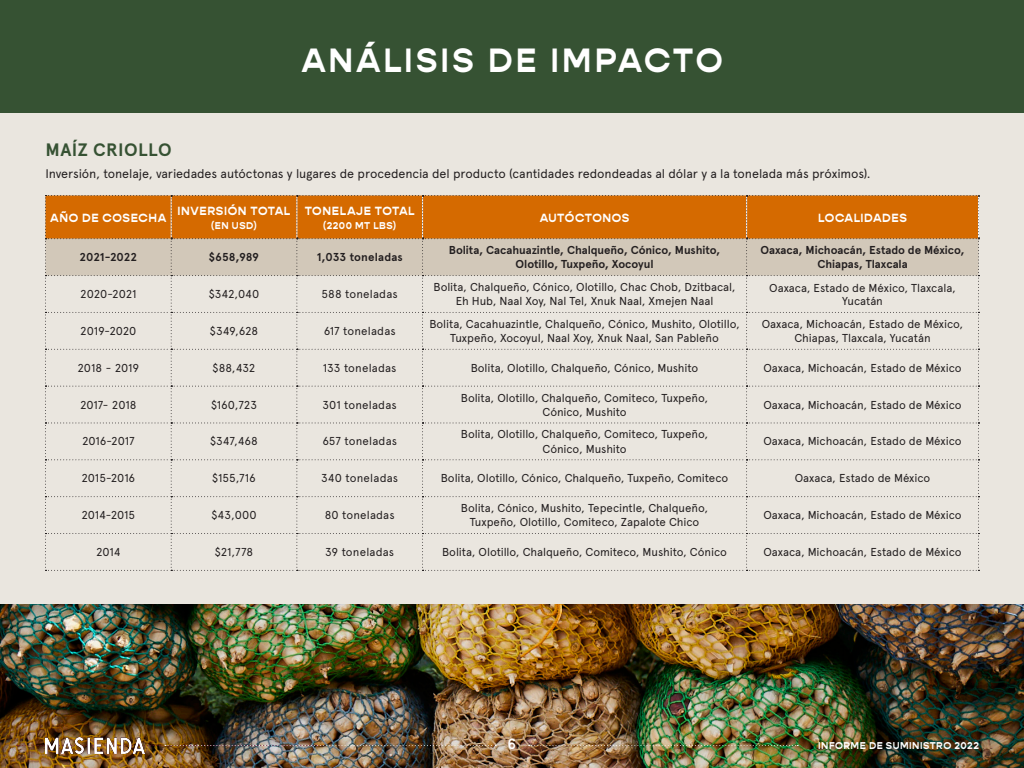
<style>
.page{position:relative;width:1024px;height:768px;background:#eae6df}
.page>*{position:absolute;margin:0;border:0;box-sizing:border-box;transform-origin:0 0}
.t1{font:700 34px "Gopher";letter-spacing:.08em;color:#fff}
.t2{font:700 18px "Apercu Pro";letter-spacing:.025em;color:#365233}
.t3{font:15px "El Maestro Espanol";color:#fff}
.t4{font:12.5px "Apercu Pro";letter-spacing:-.01em;color:#231f20}
.t5{font:700 12px "Gopher";letter-spacing:.045em;color:#fff}
.t6{font:11.5px/14px "Apercu Pro";letter-spacing:-.005em;color:#231f20;text-align:center}
.t7{font:700 11.5px/14px "Apercu Pro";letter-spacing:-.005em;color:#231f20;text-align:center}
.t8{font:11.5px "Apercu Pro";letter-spacing:.015em;color:#231f20}
.t9{font:700 11.5px "Apercu Pro";letter-spacing:.015em;color:#231f20}
.t10{font:700 10px "Gopher";letter-spacing:.05em;color:#fff}
</style>
<div class="page">
<img style="left:0;top:604px;width:1024px;height:164px">
<div style="left:0;top:0;width:1024px;height:112px;background:#365233"></div>
<svg style="left:45px;top:195px;width:934px;height:376px"></svg>
<img style="left:45px;top:737px;width:99px;height:16px">
<svg style="left:17px;top:745px;width:479px;height:1px"></svg>
<svg style="left:529px;top:745px;width:269px;height:1px"></svg>
<p class="t1" style="left:301px;top:40px;width:423px">ANÁLISIS DE IMPACTO</p>
<p class="t2" style="left:45px;top:136px;width:128px">MAÍZ CRIOLLO</p>
<p class="t4" style="left:45px;top:164px;width:827px">Inversión, tonelaje, variedades autóctonas y lugares de procedencia del producto (cantidades redondeadas al dólar y a la tonelada más próximos).</p>
<p class="t5" style="left:50px;top:210px;width:118px">AÑO DE COSECHA</p>
<p class="t5" style="left:178px;top:203px;width:114px">INVERSIÓN TOTAL</p>
<p class="t10" style="left:211px;top:219px;width:48px">(EN USD)</p>
<p class="t5" style="left:305px;top:203px;width:112px">TONELAJE TOTAL</p>
<p class="t10" style="left:323px;top:219px;width:75px">(2200 MT LBS)</p>
<p class="t5" style="left:540px;top:210px;width:91px">AUTÓCTONOS</p>
<p class="t5" style="left:818px;top:210px;width:90px">LOCALIDADES</p>
<p class="t7" style="left:80px;top:250px;width:59px">2021-2022</p>
<p class="t7" style="left:209px;top:250px;width:52px">$658,989</p>
<p class="t9" style="left:317px;top:248px;width:88px">1,033 toneladas</p>
<p class="t6" style="left:80px;top:286px;width:58px">2020-2021</p>
<p class="t6" style="left:209px;top:286px;width:52px">$342,040</p>
<p class="t8" style="left:322px;top:285px;width:78px">588 toneladas</p>
<p class="t7" style="left:449px;top:243px;width:273px">Bolita, Cacahuazintle, Chalqueño, Cónico, Mushito,</p>
<p class="t7" style="left:515px;top:257px;width:140px">Olotillo, Tuxpeño, Xocoyul</p>
<p class="t6" style="left:434px;top:279px;width:303px">Bolita, Chalqueño, Cónico, Olotillo, Chac Chob, Dzitbacal,</p>
<p class="t6" style="left:456px;top:293px;width:259px">Eh Hub, Naal Xoy, Nal Tel, Xnuk Naal, Xmejen Naal</p>
<p class="t7" style="left:760px;top:243px;width:206px">Oaxaca, Michoacán, Estado de México,<br>Chiapas, Tlaxcala</p>
<p class="t6" style="left:769px;top:280px;width:188px;line-height:13px">Oaxaca, Estado de México, Tlaxcala,<br>Yucatán</p>
<p class="t6" style="left:80px;top:323px;width:58px">2019-2020</p>
<p class="t6" style="left:210px;top:323px;width:50px">$349,628</p>
<p class="t8" style="left:324px;top:322px;width:74px">617 toneladas</p>
<p class="t6" style="left:429px;top:316px;width:312px">Bolita, Cacahuazintle, Chalqueño, Cónico, Mushito, Olotillo,<br>Tuxpeño, Xocoyul, Naal Xoy, Xnuk Naal, San Pableño</p>
<p class="t6" style="left:762px;top:316px;width:203px">Oaxaca, Michoacán, Estado de México,<br>Chiapas, Tlaxcala, Yucatán</p>
<p class="t6" style="left:77px;top:360px;width:63px">2018 - 2019</p>
<p class="t6" style="left:213px;top:360px;width:44px">$88,432</p>
<p class="t8" style="left:323px;top:359px;width:75px">133 toneladas</p>
<p class="t6" style="left:471px;top:360px;width:229px">Bolita, Olotillo, Chalqueño, Cónico, Mushito</p>
<p class="t6" style="left:763px;top:360px;width:200px">Oaxaca, Michoacán, Estado de México</p>
<p class="t6" style="left:80px;top:397px;width:58px">2017- 2018</p>
<p class="t6" style="left:211px;top:397px;width:47px">$160,723</p>
<p class="t8" style="left:323px;top:396px;width:76px">301 toneladas</p>
<p class="t6" style="left:461px;top:390px;width:249px">Bolita, Olotillo, Chalqueño, Comiteco, Tuxpeño,</p>
<p class="t6" style="left:542px;top:404px;width:86px">Cónico, Mushito</p>
<p class="t6" style="left:763px;top:397px;width:200px">Oaxaca, Michoacán, Estado de México</p>
<p class="t6" style="left:82px;top:434px;width:54px">2016-2017</p>
<p class="t6" style="left:210px;top:434px;width:49px">$347,468</p>
<p class="t8" style="left:322px;top:433px;width:76px">657 toneladas</p>
<p class="t6" style="left:461px;top:426px;width:249px">Bolita, Olotillo, Chalqueño, Comiteco, Tuxpeño,</p>
<p class="t6" style="left:542px;top:441px;width:86px">Cónico, Mushito</p>
<p class="t6" style="left:763px;top:434px;width:200px">Oaxaca, Michoacán, Estado de México</p>
<p class="t6" style="left:81px;top:470px;width:55px">2015-2016</p>
<p class="t6" style="left:212px;top:470px;width:45px">$155,716</p>
<p class="t8" style="left:321px;top:470px;width:78px">340 toneladas</p>
<p class="t6" style="left:441px;top:470px;width:289px">Bolita, Olotillo, Cónico, Chalqueño, Tuxpeño, Comiteco</p>
<p class="t6" style="left:795px;top:470px;width:137px">Oaxaca, Estado de México</p>
<p class="t6" style="left:81px;top:507px;width:55px">2014-2015</p>
<p class="t6" style="left:211px;top:507px;width:47px">$43,000</p>
<p class="t8" style="left:325px;top:506px;width:71px">80 toneladas</p>
<p class="t6" style="left:461px;top:500px;width:249px">Bolita, Cónico, Mushito, Tepecintle, Chalqueño,</p>
<p class="t6" style="left:470px;top:514px;width:231px">Tuxpeño, Olotillo, Comiteco, Zapalote Chico</p>
<p class="t6" style="left:763px;top:507px;width:200px">Oaxaca, Michoacán, Estado de México</p>
<p class="t6" style="left:96px;top:544px;width:26px">2014</p>
<p class="t6" style="left:215px;top:544px;width:40px">$21,778</p>
<p class="t8" style="left:325px;top:543px;width:70px">39 toneladas</p>
<p class="t6" style="left:442px;top:544px;width:286px">Bolita, Olotillo, Chalqueño, Comiteco, Mushito, Cónico</p>
<p class="t6" style="left:763px;top:544px;width:200px">Oaxaca, Michoacán, Estado de México</p>
<p class="t3" style="left:508px;top:736px;width:10px">6</p>
<p class="t10" style="left:818px;top:740px;width:162px">INFORME DE SUMINISTRO 2022</p>
</div>
